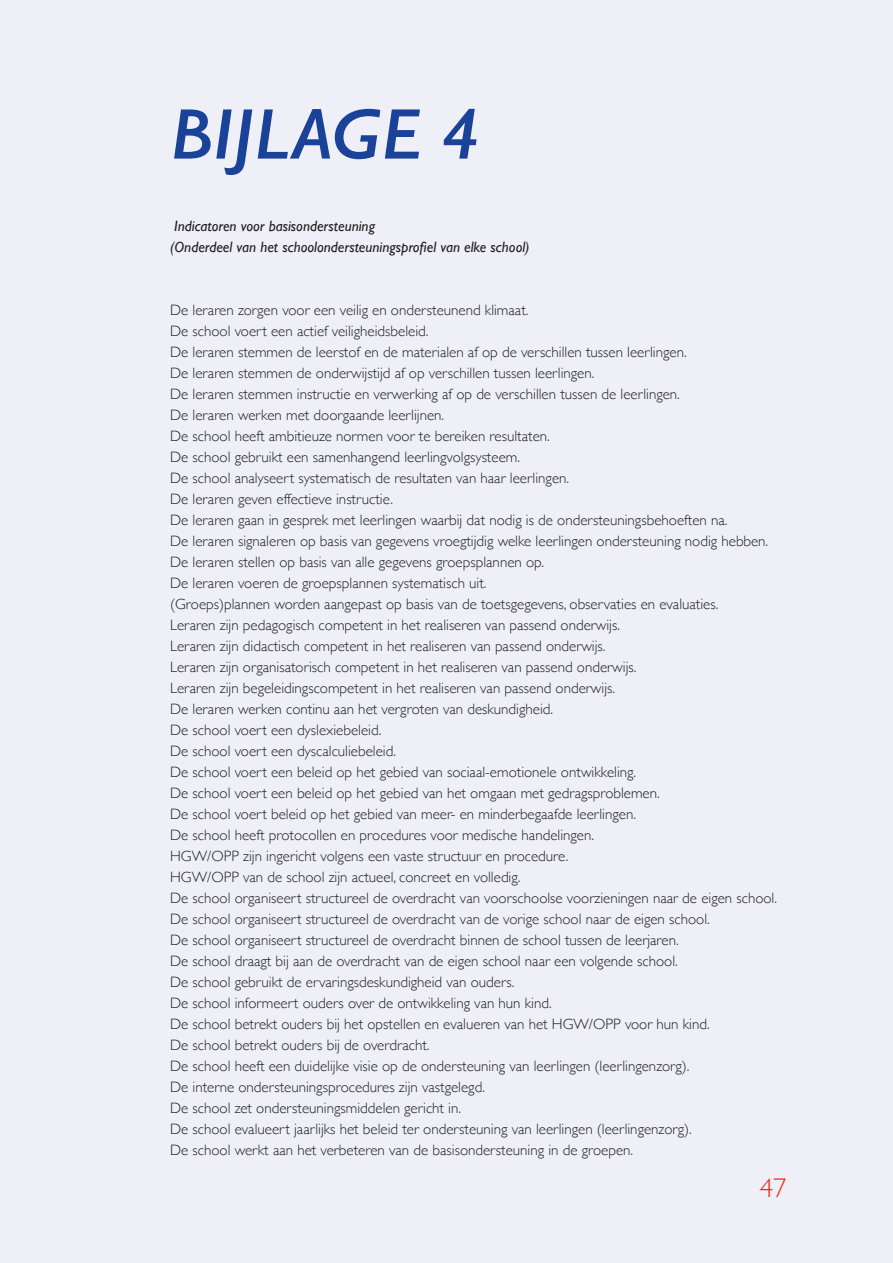
<style>
.page{position:relative;width:893px;height:1263px;background:#eff0f7}
.page>*{position:absolute;margin:0;border:0;box-sizing:border-box;transform-origin:0 0}
.t1{font:italic 600 72px "Gill Sans";color:#1b4299}
.t2{font:300 27px "Gill Sans";color:#ee2e22}
.t3{font:300 15px/21px "Gill Sans";color:#231f20}
.t4{font:italic 15px/21px "Gill Sans";color:#231f20}
</style>
<div class="page">
<h1 class="t1" style="left:170px;top:91px;width:311px">BIJLAGE 4</h1>
<p class="t4" style="left:170px;top:215px;width:361px">Indicatoren voor basisondersteuning<br>(Onderdeel van het schoolondersteuningsprofiel van elke school)</p>
<p class="t3" style="left:170px;top:299px;width:608px">De leraren zorgen voor een veilig en ondersteunend klimaat.<br>De school voert een actief veiligheidsbeleid.<br>De leraren stemmen de leerstof en de materialen af op de verschillen tussen leerlingen.<br>De leraren stemmen de onderwijstijd af op verschillen tussen leerlingen.<br>De leraren stemmen instructie en verwerking af op de verschillen tussen de leerlingen.<br>De leraren werken met doorgaande leerlijnen.<br>De school heeft ambitieuze normen voor te bereiken resultaten.<br>De school gebruikt een samenhangend leerlingvolgsysteem.<br>De school analyseert systematisch de resultaten van haar leerlingen.<br>De leraren geven effectieve instructie.<br>De leraren gaan in gesprek met leerlingen waarbij dat nodig is de ondersteuningsbehoeften na.<br>De leraren signaleren op basis van gegevens vroegtijdig welke leerlingen ondersteuning nodig hebben.<br>De leraren stellen op basis van alle gegevens groepsplannen op.<br>De leraren voeren de groepsplannen systematisch uit.<br>(Groeps)plannen worden aangepast op basis van de toetsgegevens, observaties en evaluaties.<br>Leraren zijn pedagogisch competent in het realiseren van passend onderwijs.<br>Leraren zijn didactisch competent in het realiseren van passend onderwijs.<br>Leraren zijn organisatorisch competent in het realiseren van passend onderwijs.<br>Leraren zijn begeleidingscompetent in het realiseren van passend onderwijs.<br>De leraren werken continu aan het vergroten van deskundigheid.<br>De school voert een dyslexiebeleid.<br>De school voert een dyscalculiebeleid.<br>De school voert een beleid op het gebied van sociaal-emotionele ontwikkeling.<br>De school voert een beleid op het gebied van het omgaan met gedragsproblemen.<br>De school voert beleid op het gebied van meer- en minderbegaafde leerlingen.<br>De school heeft protocollen en procedures voor medische handelingen.<br>HGW/OPP zijn ingericht volgens een vaste structuur en procedure.<br>HGW/OPP van de school zijn actueel, concreet en volledig.<br>De school organiseert structureel de overdracht van voorschoolse voorzieningen naar de eigen school.<br>De school organiseert structureel de overdracht van de vorige school naar de eigen school.<br>De school organiseert structureel de overdracht binnen de school tussen de leerjaren.<br>De school draagt bij aan de overdracht van de eigen school naar een volgende school.<br>De school gebruikt de ervaringsdeskundigheid van ouders.<br>De school informeert ouders over de ontwikkeling van hun kind.<br>De school betrekt ouders bij het opstellen en evalueren van het HGW/OPP voor hun kind.<br>De school betrekt ouders bij de overdracht.<br>De school heeft een duidelijke visie op de ondersteuning van leerlingen (leerlingenzorg).<br>De interne ondersteuningsprocedures zijn vastgelegd.<br>De school zet ondersteuningsmiddelen gericht in.<br>De school evalueert jaarlijks het beleid ter ondersteuning van leerlingen (leerlingenzorg).<br>De school werkt aan het verbeteren van de basisondersteuning in de groepen.</p>
<h2 class="t2" style="left:760px;top:1167px;width:28px">47</h2>
</div>
